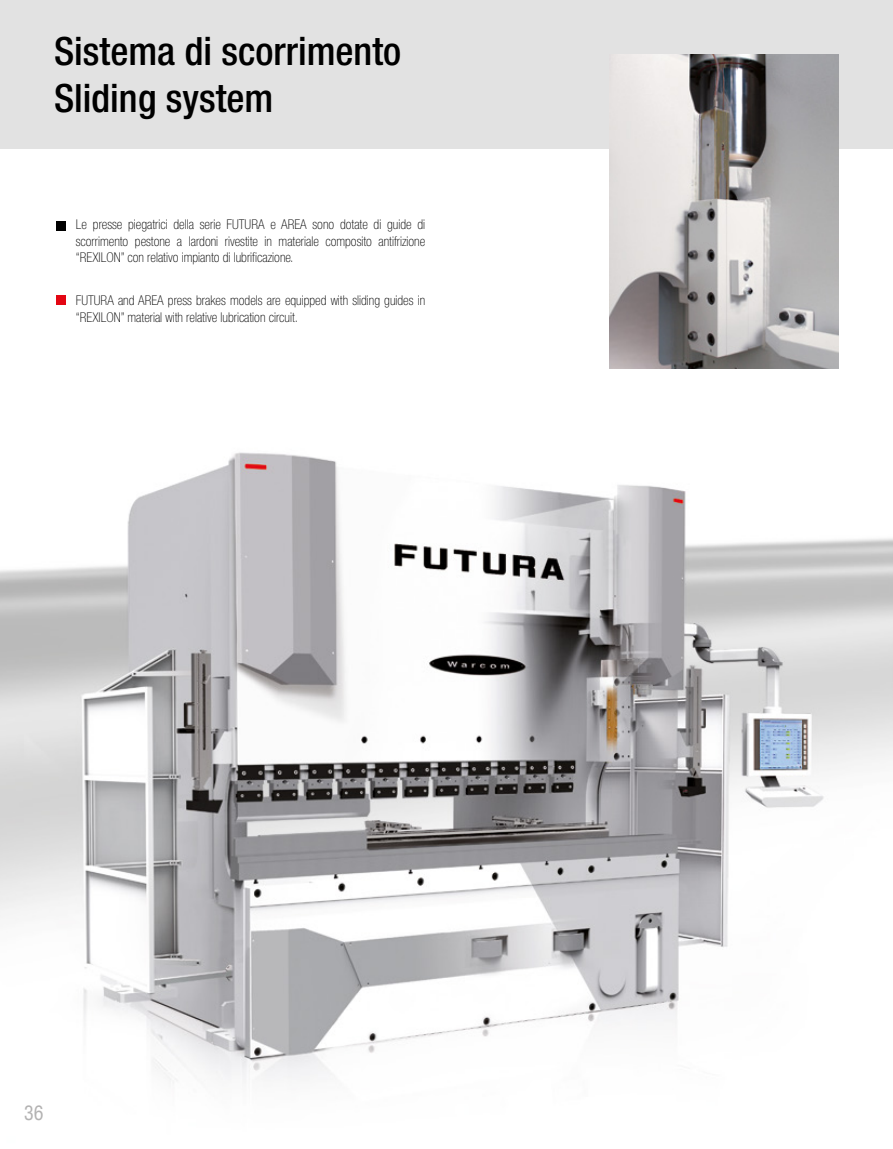
<style>
.page{position:relative;width:893px;height:1149px;background:#fff}
.page>*{position:absolute;margin:0;border:0;box-sizing:border-box;transform-origin:0 0}
.t1{font:500 condensed 39px/46.8px "Helvetica Neue LT";color:#000}
.t2{font:condensed 19.5px "Helvetica";color:#b3b2b2}
.t3{font:100 condensed 13.5px/16.5px "Helvetica Neue LT Std";color:#000;text-align:justify}
</style>
<div class="page">
<img style="left:0;top:149px;width:893px;height:934px">
<div style="left:0;top:0;width:893px;height:149px;background:#e2e2e2"></div>
<img style="left:610px;top:54px;width:229px;height:315px">
<div style="left:56px;top:295px;width:9px;height:9px;background:#e30613"></div>
<div style="left:56px;top:221px;width:9px;height:9px;background:#000"></div>
<h1 class="t1" style="left:54px;top:27px;width:349px">Sistema di scorrimento<br>Sliding system</h1>
<p class="t3" style="left:76px;top:216px;width:351px">Le presse piegatrici della serie FUTURA e AREA sono dotate di guide di scorrimento pestone a lardoni rivestite in materiale composito antifrizione “REXILON” con relativo impianto di lubrificazione.</p>
<p class="t3" style="left:76px;top:292px;width:351px">FUTURA and AREA press brakes models are equipped with sliding guides in “REXILON” material with relative lubrication circuit.</p>
<h2 class="t2" style="left:24px;top:1099px;width:21px">36</h2>
</div>
